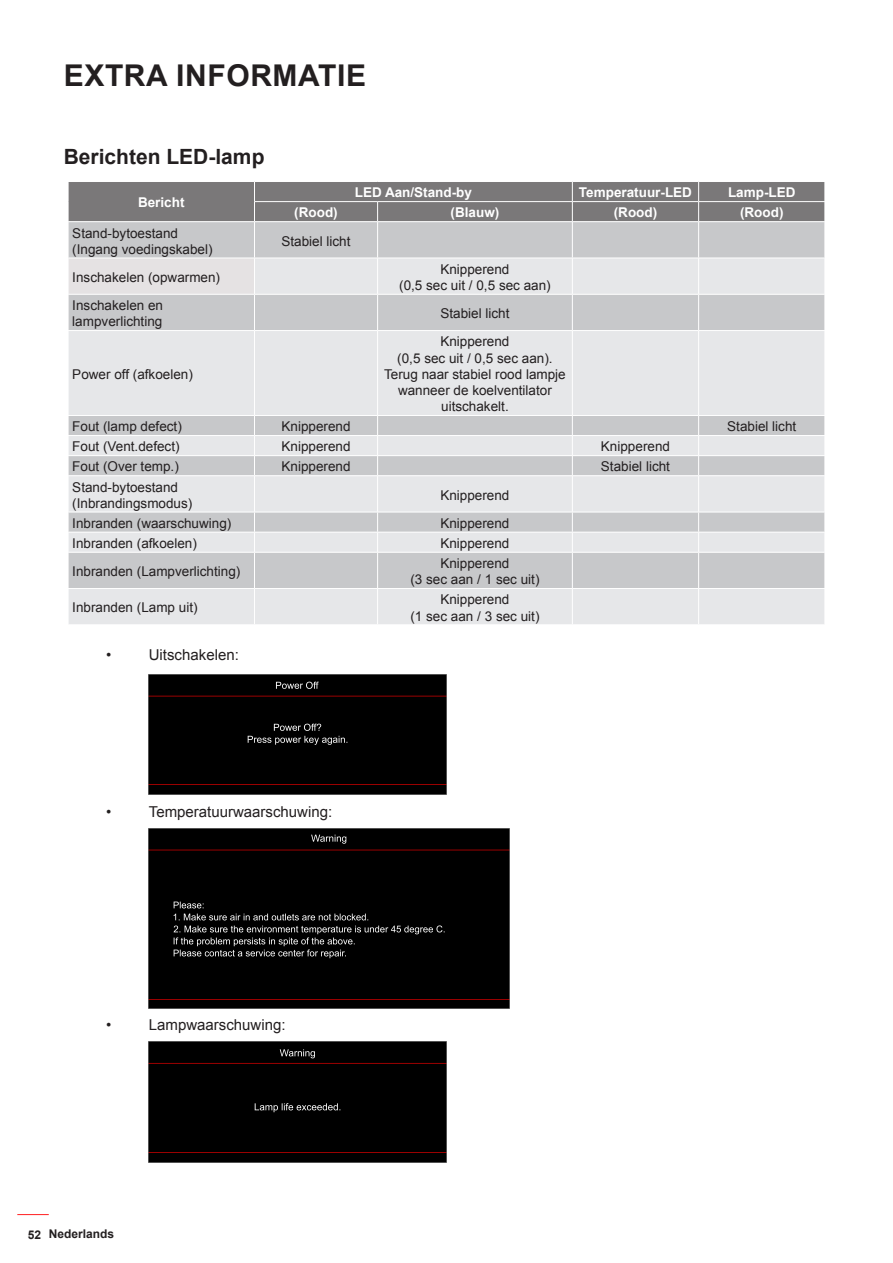
<style>
.page{position:relative;width:893px;height:1263px;background:#fff}
.page>*{position:absolute;margin:0;border:0;box-sizing:border-box;transform-origin:0 0}
.t1{font:700 30px "Arial";letter-spacing:.02em;color:#231f20}
.Heading_2_continue{font:700 21px "Arial";color:#231f20}
.t2{font:15px "Arial";color:#231f20}
.Cell_Body{font:13.5px/16.2px "Arial";color:#231f20}
.Body{font:700 13.5px "Arial";color:#fff}
.t3{font:700 12px "Arial";color:#231f20}
</style>
<div class="page">
<hr style="left:17px;top:1214px;width:32px;height:1px;background:#ff1f20">
<div style="left:69px;top:222px;width:755px;height:36px;background:#c7c8ca"></div>
<svg style="left:69px;top:259px;width:755px;height:365px;background:#dddee0"></svg>
<div style="left:69px;top:295px;width:755px;height:35px;background:#c7c8ca"></div>
<hr style="left:254px;top:222px;width:1px;height:36px;background:#fff">
<hr style="left:698px;top:222px;width:1px;height:36px;background:#fff">
<hr style="left:254px;top:258px;width:1px;height:36px;background:#fff">
<hr style="left:698px;top:258px;width:1px;height:36px;background:#fff">
<hr style="left:68px;top:294px;width:186px;height:1px;background:#fff">
<hr style="left:254px;top:294px;width:123px;height:1px;background:#fff">
<hr style="left:254px;top:295px;width:1px;height:35px;background:#fff">
<hr style="left:573px;top:294px;width:126px;height:1px;background:#fff">
<hr style="left:699px;top:294px;width:126px;height:1px;background:#fff">
<hr style="left:698px;top:295px;width:1px;height:35px;background:#fff">
<hr style="left:68px;top:330px;width:186px;height:1px;background:#fff">
<hr style="left:254px;top:330px;width:123px;height:1px;background:#fff">
<hr style="left:254px;top:331px;width:1px;height:84px;background:#fff">
<hr style="left:573px;top:330px;width:126px;height:1px;background:#fff">
<hr style="left:699px;top:330px;width:126px;height:1px;background:#fff">
<hr style="left:698px;top:331px;width:1px;height:84px;background:#fff">
<hr style="left:68px;top:475px;width:186px;height:1px;background:#fff">
<hr style="left:254px;top:475px;width:123px;height:1px;background:#fff">
<hr style="left:254px;top:476px;width:1px;height:36px;background:#fff">
<hr style="left:573px;top:475px;width:126px;height:1px;background:#fff">
<hr style="left:699px;top:475px;width:126px;height:1px;background:#fff">
<hr style="left:698px;top:476px;width:1px;height:36px;background:#fff">
<hr style="left:68px;top:512px;width:186px;height:1px;background:#fff">
<hr style="left:254px;top:512px;width:123px;height:1px;background:#fff">
<hr style="left:573px;top:512px;width:126px;height:1px;background:#fff">
<hr style="left:699px;top:512px;width:126px;height:1px;background:#fff">
<hr style="left:68px;top:532px;width:186px;height:1px;background:#fff">
<svg style="left:68px;top:512px;width:1px;height:39px"></svg>
<hr style="left:254px;top:532px;width:123px;height:1px;background:#fff">
<svg style="left:254px;top:512px;width:1px;height:40px"></svg>
<hr style="left:573px;top:532px;width:126px;height:1px;background:#fff">
<hr style="left:699px;top:532px;width:126px;height:1px;background:#fff">
<svg style="left:698px;top:512px;width:1px;height:40px"></svg>
<svg style="left:824px;top:512px;width:1px;height:20px"></svg>
<hr style="left:68px;top:552px;width:186px;height:1px;background:#fff">
<hr style="left:254px;top:552px;width:123px;height:1px;background:#fff">
<hr style="left:254px;top:553px;width:1px;height:35px;background:#fff">
<hr style="left:573px;top:552px;width:126px;height:1px;background:#fff">
<hr style="left:699px;top:552px;width:126px;height:1px;background:#fff">
<hr style="left:698px;top:553px;width:1px;height:35px;background:#fff">
<hr style="left:68px;top:588px;width:186px;height:1px;background:#fff">
<hr style="left:254px;top:588px;width:123px;height:1px;background:#fff">
<hr style="left:254px;top:589px;width:1px;height:35px;background:#fff">
<hr style="left:573px;top:588px;width:126px;height:1px;background:#fff">
<hr style="left:699px;top:588px;width:126px;height:1px;background:#fff">
<hr style="left:698px;top:589px;width:1px;height:35px;background:#fff">
<hr style="left:377px;top:222px;width:1px;height:36px;background:#fff">
<hr style="left:572px;top:222px;width:1px;height:36px;background:#fff">
<hr style="left:377px;top:258px;width:1px;height:36px;background:#fff">
<hr style="left:572px;top:258px;width:1px;height:36px;background:#fff">
<hr style="left:377px;top:294px;width:196px;height:1px;background:#fff">
<hr style="left:377px;top:295px;width:1px;height:35px;background:#fff">
<hr style="left:572px;top:295px;width:1px;height:35px;background:#fff">
<hr style="left:377px;top:330px;width:196px;height:1px;background:#fff">
<hr style="left:377px;top:331px;width:1px;height:84px;background:#fff">
<hr style="left:572px;top:331px;width:1px;height:84px;background:#fff">
<hr style="left:377px;top:475px;width:196px;height:1px;background:#fff">
<hr style="left:377px;top:476px;width:1px;height:36px;background:#fff">
<hr style="left:572px;top:476px;width:1px;height:36px;background:#fff">
<hr style="left:377px;top:512px;width:196px;height:1px;background:#fff">
<hr style="left:377px;top:532px;width:196px;height:1px;background:#fff">
<svg style="left:377px;top:512px;width:1px;height:40px"></svg>
<svg style="left:572px;top:512px;width:1px;height:40px"></svg>
<hr style="left:377px;top:552px;width:196px;height:1px;background:#fff">
<hr style="left:377px;top:553px;width:1px;height:35px;background:#fff">
<hr style="left:572px;top:553px;width:1px;height:35px;background:#fff">
<hr style="left:377px;top:588px;width:196px;height:1px;background:#fff">
<hr style="left:377px;top:589px;width:1px;height:35px;background:#fff">
<hr style="left:572px;top:589px;width:1px;height:35px;background:#fff">
<hr style="left:68px;top:415px;width:186px;height:1px;background:#fff">
<hr style="left:254px;top:415px;width:123px;height:1px;background:#fff">
<hr style="left:573px;top:415px;width:126px;height:1px;background:#fff">
<hr style="left:699px;top:415px;width:126px;height:1px;background:#fff">
<hr style="left:377px;top:415px;width:196px;height:1px;background:#fff">
<hr style="left:68px;top:435px;width:186px;height:1px;background:#fff">
<svg style="left:68px;top:416px;width:1px;height:59px"></svg>
<hr style="left:254px;top:435px;width:123px;height:1px;background:#fff">
<svg style="left:254px;top:416px;width:1px;height:59px"></svg>
<hr style="left:573px;top:435px;width:126px;height:1px;background:#fff">
<hr style="left:699px;top:435px;width:126px;height:1px;background:#fff">
<svg style="left:698px;top:416px;width:1px;height:59px"></svg>
<svg style="left:824px;top:416px;width:1px;height:59px"></svg>
<hr style="left:68px;top:455px;width:186px;height:1px;background:#fff">
<hr style="left:254px;top:455px;width:123px;height:1px;background:#fff">
<hr style="left:573px;top:455px;width:126px;height:1px;background:#fff">
<hr style="left:699px;top:455px;width:126px;height:1px;background:#fff">
<hr style="left:377px;top:435px;width:196px;height:1px;background:#fff">
<svg style="left:377px;top:416px;width:1px;height:59px"></svg>
<svg style="left:572px;top:416px;width:1px;height:59px"></svg>
<hr style="left:377px;top:455px;width:196px;height:1px;background:#fff">
<svg style="left:68px;top:181px;width:757px;height:41px;background:#828081"></svg>
<hr style="left:699px;top:201px;width:126px;height:1px;background:#fff">
<hr style="left:699px;top:221px;width:126px;height:1px;background:#fff">
<div style="left:149px;top:674px;width:297px;height:120px;background:#000"></div>
<svg style="left:276px;top:682px;width:43px;height:7px"></svg>
<svg style="left:248px;top:724px;width:99px;height:21px;background:#242424"></svg>
<div style="left:149px;top:828px;width:360px;height:180px;background:#000"></div>
<svg style="left:311px;top:835px;width:35px;height:9px"></svg>
<svg style="left:174px;top:901px;width:271px;height:57px;background:#1a1a1a"></svg>
<div style="left:149px;top:1042px;width:297px;height:120px;background:#000"></div>
<svg style="left:280px;top:1049px;width:35px;height:9px"></svg>
<svg style="left:255px;top:1103px;width:85px;height:9px"></svg>
<h1 class="t1" style="left:64px;top:55px;width:304px">EXTRA INFORMATIE</h1>
<p class="Heading_2_continue" style="left:64px;top:143px;width:202px">Berichten LED-lamp</p>
<p class="Body" style="left:138px;top:194px;width:48px">Bericht</p>
<p class="Cell_Body" style="left:72px;top:225px;width:107px">Stand-bytoestand</p>
<p class="Cell_Body" style="left:72px;top:241px;width:142px">(Ingang voedingskabel)</p>
<p class="Cell_Body" style="left:72px;top:269px;width:149px">Inschakelen (opwarmen)</p>
<p class="Body" style="left:355px;top:184px;width:119px">LED Aan/Stand-by</p>
<p class="Body" style="left:579px;top:184px;width:115px">Temperatuur-LED</p>
<p class="Body" style="left:728px;top:184px;width:69px">Lamp-LED</p>
<p class="Body" style="left:294px;top:204px;width:45px">(Rood)</p>
<p class="Body" style="left:451px;top:204px;width:50px">(Blauw)</p>
<p class="Body" style="left:614px;top:204px;width:45px">(Rood)</p>
<p class="Body" style="left:740px;top:204px;width:45px">(Rood)</p>
<p class="Cell_Body" style="left:282px;top:233px;width:71px">Stabiel licht</p>
<p class="Cell_Body" style="left:440px;top:261px;width:71px">Knipperend</p>
<p class="Cell_Body" style="left:399px;top:277px;width:153px">(0,5 sec uit / 0,5 sec aan)</p>
<p class="Cell_Body" style="left:72px;top:297px;width:92px">Inschakelen en lampverlichting</p>
<p class="Cell_Body" style="left:440px;top:305px;width:71px">Stabiel licht</p>
<p class="Cell_Body" style="left:72px;top:366px;width:122px">Power off (afkoelen)</p>
<p class="Cell_Body" style="left:440px;top:334px;width:71px">Knipperend</p>
<p class="Cell_Body" style="left:384px;top:350px;width:183px;text-align:center">(0,5 sec uit / 0,5 sec aan).<br>Terug naar stabiel rood lampje wanneer de koelventilator uitschakelt.</p>
<p class="Cell_Body" style="left:72px;top:419px;width:111px">Fout (lamp defect)</p>
<p class="Cell_Body" style="left:282px;top:419px;width:71px">Knipperend</p>
<p class="Cell_Body" style="left:727px;top:419px;width:71px">Stabiel licht</p>
<p class="Cell_Body" style="left:72px;top:439px;width:109px">Fout (Vent.defect)</p>
<p class="Cell_Body" style="left:282px;top:439px;width:71px">Knipperend</p>
<p class="Cell_Body" style="left:601px;top:439px;width:71px">Knipperend</p>
<p class="Cell_Body" style="left:72px;top:459px;width:108px">Fout (Over temp.)</p>
<p class="Cell_Body" style="left:282px;top:459px;width:71px">Knipperend</p>
<p class="Cell_Body" style="left:601px;top:459px;width:71px">Stabiel licht</p>
<p class="Cell_Body" style="left:72px;top:479px;width:107px">Stand-bytoestand</p>
<p class="Cell_Body" style="left:72px;top:495px;width:122px">(Inbrandingsmodus)</p>
<p class="Cell_Body" style="left:440px;top:487px;width:71px">Knipperend</p>
<p class="Cell_Body" style="left:72px;top:515px;width:161px">Inbranden (waarschuwing)</p>
<p class="Cell_Body" style="left:440px;top:515px;width:71px">Knipperend</p>
<p class="Cell_Body" style="left:72px;top:535px;width:126px">Inbranden (afkoelen)</p>
<p class="Cell_Body" style="left:440px;top:535px;width:71px">Knipperend</p>
<p class="Cell_Body" style="left:72px;top:563px;width:170px">Inbranden (Lampverlichting)</p>
<p class="Cell_Body" style="left:440px;top:555px;width:71px">Knipperend</p>
<p class="Cell_Body" style="left:410px;top:571px;width:131px">(3 sec aan / 1 sec uit)</p>
<p class="Cell_Body" style="left:72px;top:600px;width:127px">Inbranden (Lamp uit)</p>
<p class="t2" style="left:149px;top:645px;width:92px">Uitschakelen:</p>
<p class="t2" style="left:149px;top:802px;width:185px">Temperatuurwaarschuwing:</p>
<p class="t2" style="left:149px;top:1015px;width:138px">Lampwaarschuwing:</p>
<p class="t3" style="left:28px;top:1226px;width:88px">52 Nederlands</p>
<p class="Cell_Body" style="left:440px;top:592px;width:71px">Knipperend</p>
<p class="Cell_Body" style="left:410px;top:608px;width:131px">(1 sec aan / 3 sec uit)</p>
</div>
